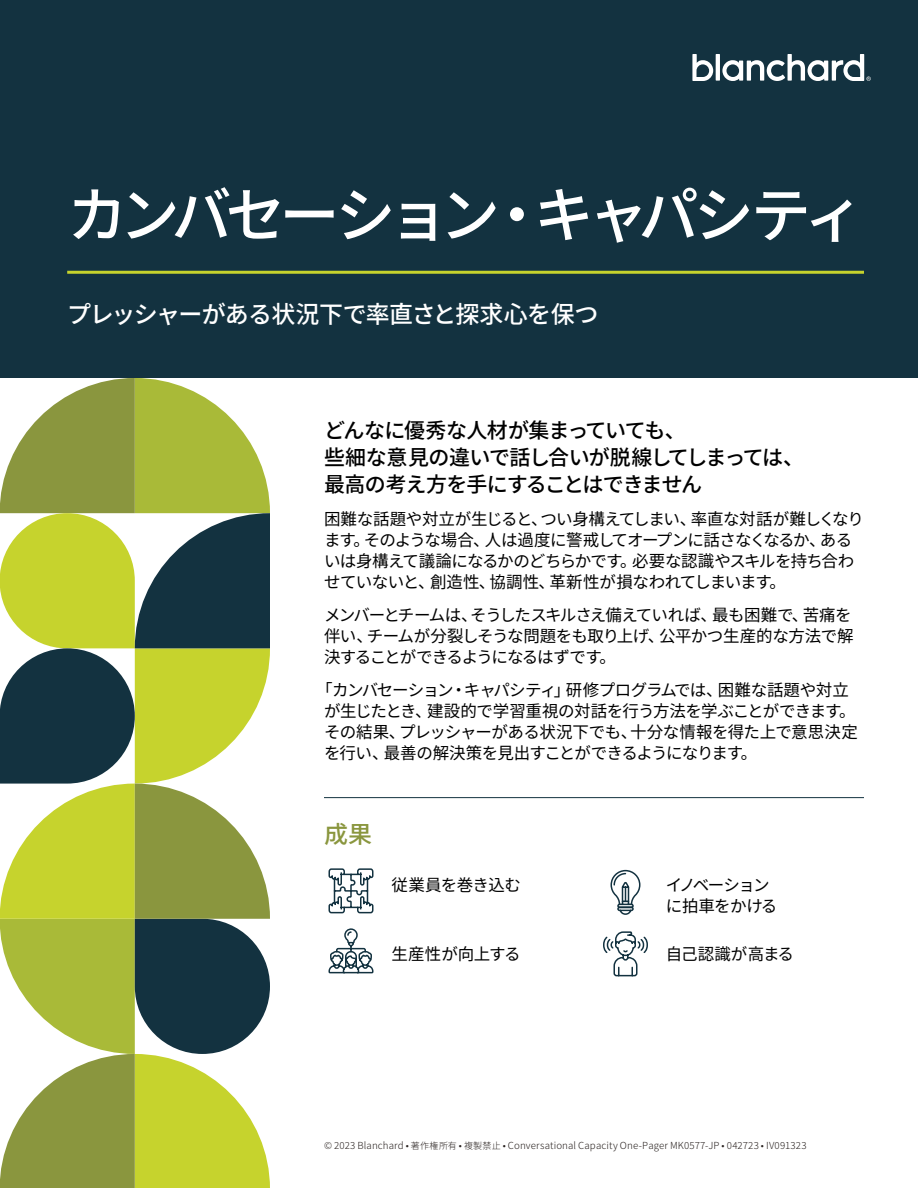
<style>
.page{position:relative;width:918px;height:1188px;background:#fff}
.page>*{position:absolute;margin:0;border:0;box-sizing:border-box;transform-origin:0 0}
.t1{font:500 60px "Noto Sans JP";letter-spacing:-.11em;color:#fff}
.t2{font:500 24px "Noto Sans JP";letter-spacing:-.035em;color:#fff}
.t3{font:500 24px "Noto Sans JP";color:#8a963e}
.t4{font:500 21px/27px "Noto Sans JP";letter-spacing:-.05em;color:#000}
.t5{font:16.5px/21px "Noto Sans JP";letter-spacing:-.035em;color:#000}
.t6{font:16.5px/21px "Noto Sans JP";letter-spacing:-.07em;color:#000}
.t7{font:16.5px "Noto Sans JP";letter-spacing:-.01em;color:#000}
.t8{font:16.5px "Noto Sans JP";letter-spacing:-.005em;color:#000}
.t9{font:300 9.75px "Noto Sans JP";letter-spacing:.015em;color:#28211f}
.s1{font-size:9px}
</style>
<div class="page">
<div style="left:0;top:0;width:918px;height:378px;background:#133240"></div>
<svg style="left:692px;top:54px;width:21px;height:27px"></svg>
<hr style="left:716px;top:54px;width:4px;height:27px;background:#fff">
<svg style="left:722px;top:54px;width:149px;height:27px"></svg>
<svg style="left:0;top:378px;width:270px;height:810px"></svg>
<hr style="left:324px;top:797px;width:540px;height:1px;background:#133240">
<svg style="left:328px;top:868px;width:46px;height:46px"></svg>
<svg style="left:328px;top:928px;width:46px;height:46px"></svg>
<svg style="left:610px;top:869px;width:31px;height:46px"></svg>
<svg style="left:603px;top:931px;width:45px;height:46px"></svg>
<hr style="left:67px;top:271px;width:797px;height:3px;background:#c6d32d">
<h1 class="t1" style="left:67px;top:181px;width:798px">カンバセーション・キャパシティ</h1>
<h2 class="t2" style="left:67px;top:300px;width:533px">プレッシャーがある状況下で率直さと探求心を保つ</h2>
<p class="t4" style="left:324px;top:417px;width:482px">どんなに優秀な人材が集まっていても、<br>些細な意見の違いで話し合いが脱線してしまっては、最高の考え方を手にすることはできません</p>
<p class="t5" style="left:324px;top:509px;width:542px">困難な話題や対立が生じると、つい身構えてしまい、率直な対話が難しくなります。そのような場合、人は過度に警戒してオープンに話さなくなるか、あるいは身構えて議論になるかのどちらかです。必要な認識やスキルを持ち合わせていないと、創造性、協調性、革新性が損なわれてしまいます。</p>
<p class="t5" style="left:324px;top:605px;width:531px;text-align:justify">メンバーとチームは、そうしたスキルさえ備えていれば、最も困難で、苦痛を伴い、チームが分裂しそうな問題をも取り上げ、公平かつ生産的な方法で解決することができるようになるはずです。</p>
<p class="t5" style="left:324px;top:680px;width:535px;text-indent:-8px">「カンバセーション・キャパシティ」研修プログラムでは、困難な話題や対立が生じたとき、建設的で学習重視の対話を行う方法を学ぶことができます。その結果、プレッシャーがある状況下でも、十分な情報を得た上で意思決定を行い、最善の解決策を見出すことができるようになります。</p>
<h2 class="t3" style="left:324px;top:820px;width:50px">成果</h2>
<p class="t5" style="left:392px;top:875px;width:131px">従業員を巻き込む</p>
<p class="t7" style="left:392px;top:945px;width:131px">生産性が向上する</p>
<p class="t6" style="left:666px;top:875px;width:113px">イノベーションに拍車をかける</p>
<p class="t8" style="left:666px;top:945px;width:129px">自己認識が高まる</p>
<p class="t9" style="left:324px;top:1140px;width:484px">© 2023 Blanchard • <span class="s1">著作権所有</span> • <span class="s1">複製禁止</span> • Conversational Capacity One-Pager MK0577-JP • 042723 • IV091323</p>
</div>
